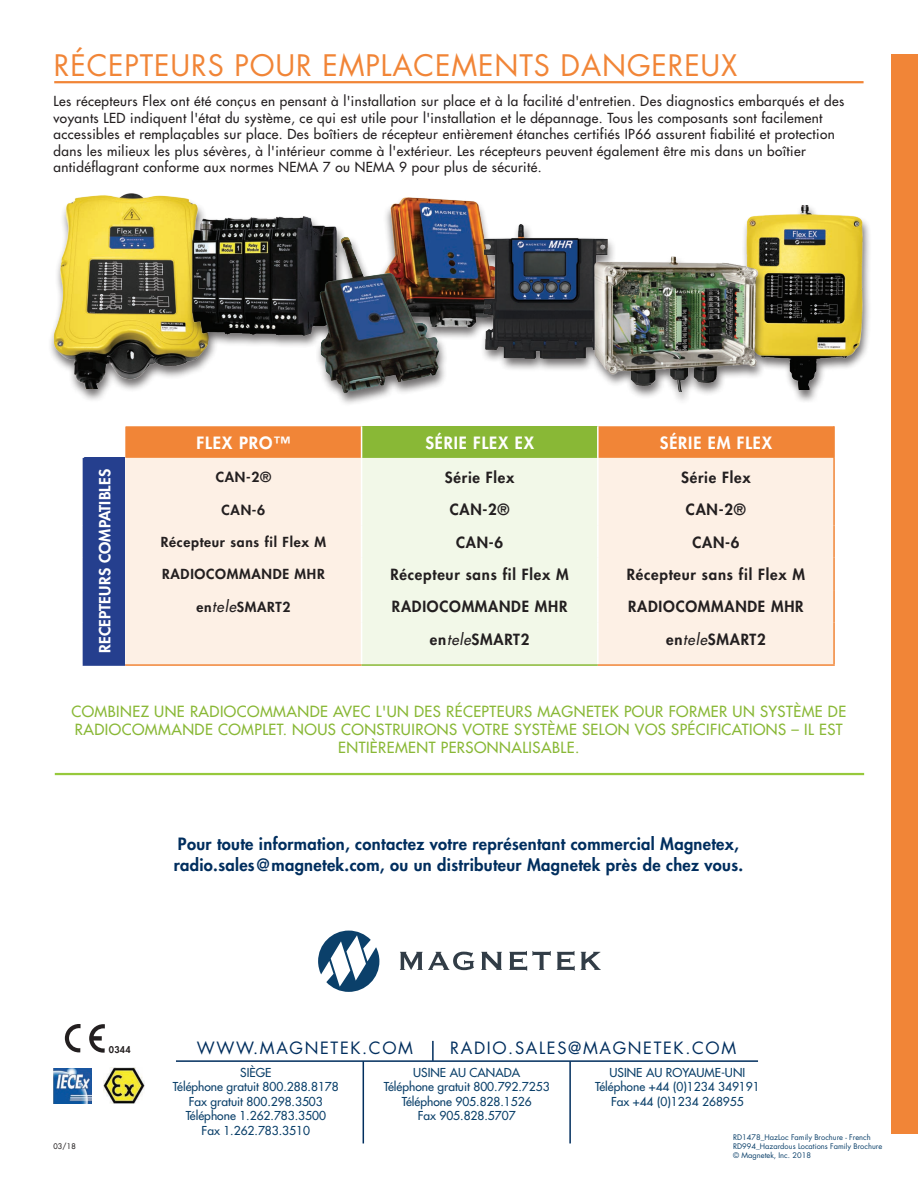
<style>
.page{position:relative;width:918px;height:1188px;background:#fff}
.page>*{position:absolute;margin:0;border:0;box-sizing:border-box;transform-origin:0 0}
.t1{font:28.8px "Futura Std";letter-spacing:.03em;color:#f18537}
.t2{font:800 16.5px/21px "Futura Std";letter-spacing:.02em;color:#002e5e}
.t3{font:16.5px "Futura Std";letter-spacing:.1em;color:#002e5e}
.t4{font:800 16.5px "Futura Std";letter-spacing:.05em;color:#fff}
.t5{font:500 15px/18px "Futura Std";letter-spacing:.03em;color:#89b836;text-align:center}
.t6{font:800 15px "Futura Std";letter-spacing:.05em;color:#231f20}
.t7{font:800 15px "Futura Std";letter-spacing:.01em;color:#fff;scale:1.04 1}
.t8{font:500 13.5px/16.5px "Futura Std";letter-spacing:.03em;color:#231f20}
.t9{font:800 13.5px "Futura Std";letter-spacing:.05em;color:#231f20}
.t10{font:500 12px/14.4px "Futura Std";color:#0b406a;text-align:center}
.t11{font:800 9px "Futura Std";color:#231f20}
.t12{font:7.5px/9px "Futura Std";color:#0b406a}
.t13{font:500 7.5px "Futura Std";color:#231f20}
.s1{font-weight:500;font-style:italic;font-size:15px}
.s2{font-weight:500;font-style:italic}
</style>
<div class="page">
<img style="left:386px;top:197px;width:98px;height:18px">
<div style="left:891px;top:54px;width:27px;height:1080px;background:#f18537"></div>
<svg style="left:318px;top:931px;width:61px;height:61px"></svg>
<svg style="left:400px;top:952px;width:74px;height:18px"></svg>
<svg style="left:481px;top:952px;width:21px;height:18px"></svg>
<svg style="left:509px;top:951px;width:42px;height:20px"></svg>
<svg style="left:557px;top:951px;width:18px;height:20px"></svg>
<svg style="left:581px;top:952px;width:20px;height:18px"></svg>
<hr style="left:54px;top:81px;width:810px;height:2px;background:#f18537">
<div style="left:741px;top:204px;width:131px;height:200px;background:#231f20;opacity:.65"></div>
<img style="left:741px;top:204px;width:131px;height:186px">
<div style="left:48px;top:193px;width:170px;height:210px;background:#231f20;opacity:.65"></div>
<img style="left:48px;top:193px;width:170px;height:195px">
<div style="left:186px;top:215px;width:581px;height:192px;background:#231f20;opacity:.65"></div>
<img style="left:177px;top:198px;width:169px;height:151px">
<img style="left:479px;top:221px;width:133px;height:141px">
<img style="left:319px;top:237px;width:120px;height:156px">
<img style="left:587px;top:250px;width:182px;height:141px">
<svg style="left:65px;top:1024px;width:16px;height:28px"></svg>
<svg style="left:89px;top:1024px;width:16px;height:29px"></svg>
<img style="left:103px;top:1067px;width:41px;height:37px">
<img style="left:53px;top:1068px;width:39px;height:35px">
<div style="left:125px;top:426px;width:708px;height:32px;background:#f18537"></div>
<div style="left:362px;top:426px;width:236px;height:32px;background:#89b836"></div>
<div style="left:83px;top:458px;width:42px;height:207px;background:#253f8e"></div>
<div style="left:125px;top:458px;width:708px;height:206px;background:#fdf0e5"></div>
<div style="left:362px;top:458px;width:235px;height:206px;background:#f2f8e8"></div>
<hr style="left:83px;top:664px;width:42px;height:2px;background:#253f8e">
<hr style="left:361px;top:426px;width:1px;height:32px;background:#fff">
<hr style="left:597px;top:426px;width:2px;height:32px;background:#fff">
<hr style="left:833px;top:426px;width:2px;height:32px;background:#f18537">
<hr style="left:361px;top:458px;width:1px;height:35px;background:#fff">
<hr style="left:597px;top:458px;width:2px;height:35px;background:#fff">
<hr style="left:361px;top:493px;width:1px;height:32px;background:#fff">
<hr style="left:597px;top:493px;width:2px;height:32px;background:#fff">
<hr style="left:361px;top:525px;width:1px;height:33px;background:#fff">
<hr style="left:597px;top:525px;width:2px;height:33px;background:#fff">
<hr style="left:361px;top:558px;width:1px;height:32px;background:#fff">
<hr style="left:597px;top:558px;width:2px;height:32px;background:#fff">
<hr style="left:361px;top:590px;width:1px;height:32px;background:#fff">
<hr style="left:597px;top:590px;width:2px;height:32px;background:#fff">
<hr style="left:361px;top:622px;width:1px;height:42px;background:#fff">
<hr style="left:597px;top:622px;width:2px;height:42px;background:#fff">
<hr style="left:125px;top:664px;width:237px;height:2px;background:#f18537">
<hr style="left:362px;top:664px;width:236px;height:2px;background:#89b836">
<hr style="left:833px;top:458px;width:2px;height:35px;background:#f18537">
<hr style="left:833px;top:493px;width:2px;height:32px;background:#f18537">
<hr style="left:833px;top:525px;width:2px;height:33px;background:#f18537">
<hr style="left:833px;top:558px;width:2px;height:32px;background:#f18537">
<hr style="left:833px;top:590px;width:2px;height:32px;background:#f18537">
<hr style="left:833px;top:622px;width:2px;height:42px;background:#f18537">
<hr style="left:598px;top:664px;width:237px;height:2px;background:#f18537">
<hr style="left:55px;top:773px;width:809px;height:2px;background:#97c93c">
<hr style="left:176px;top:1060px;width:582px;height:2px;background:#002e5e">
<hr style="left:363px;top:1061px;width:1px;height:82px;background:#002e5e">
<hr style="left:432px;top:1041px;width:2px;height:20px;background:#002e5e">
<hr style="left:569px;top:1061px;width:2px;height:82px;background:#002e5e">
<h1 class="t1" style="left:54px;top:47px;width:685px">RÉCEPTEURS POUR EMPLACEMENTS DANGEREUX</h1>
<p class="t8" style="left:54px;top:93px;width:792px">Les récepteurs Flex ont été conçus en pensant à l'installation sur place et à la facilité d'entretien. Des diagnostics embarqués et des voyants LED indiquent l'état du système, ce qui est utile pour l'installation et le dépannage. Tous les composants sont facilement accessibles et remplaçables sur place. Des boîtiers de récepteur entièrement étanches certifiés IP66 assurent fiabilité et protection dans les milieux les plus sévères, à l'intérieur comme à l'extérieur. Les récepteurs peuvent également être mis dans un boîtier antidéflagrant conforme aux normes NEMA 7 ou NEMA 9 pour plus de sécurité.</p>
<p class="t4" style="left:196px;top:432px;width:96px">FLEX PRO™</p>
<p class="t4" style="left:425px;top:432px;width:110px">SÉRIE FLEX EX</p>
<p class="t4" style="left:660px;top:432px;width:114px">SÉRIE EM FLEX</p>
<p class="t7" style="left:96px;top:653px;width:178px;rotate:-90deg">RECEPTEURS COMPATIBLES</p>
<p class="t9" style="left:216px;top:469px;width:57px">CAN-2®</p>
<p class="t6" style="left:445px;top:468px;width:71px">Série Flex</p>
<p class="t6" style="left:681px;top:468px;width:71px">Série Flex</p>
<p class="t9" style="left:222px;top:501px;width:45px">CAN-6</p>
<p class="t6" style="left:450px;top:500px;width:61px">CAN-2®</p>
<p class="t6" style="left:686px;top:500px;width:61px">CAN-2®</p>
<p class="t9" style="left:161px;top:534px;width:167px">Récepteur sans fil Flex M</p>
<p class="t6" style="left:456px;top:533px;width:49px">CAN-6</p>
<p class="t6" style="left:692px;top:533px;width:49px">CAN-6</p>
<p class="t9" style="left:162px;top:566px;width:164px">RADIOCOMMANDE MHR</p>
<p class="t6" style="left:391px;top:565px;width:180px">Récepteur sans fil Flex M</p>
<p class="t6" style="left:627px;top:565px;width:180px">Récepteur sans fil Flex M</p>
<p class="t9" style="left:196px;top:599px;width:96px">en<span class="s1">tele</span>SMART2</p>
<p class="t6" style="left:392px;top:597px;width:177px">RADIOCOMMANDE MHR</p>
<p class="t6" style="left:628px;top:597px;width:177px">RADIOCOMMANDE MHR</p>
<p class="t6" style="left:430px;top:630px;width:101px">en<span class="s2">tele</span>SMART2</p>
<p class="t6" style="left:666px;top:630px;width:101px">en<span class="s2">tele</span>SMART2</p>
<p class="t5" style="left:71px;top:703px;width:776px">COMBINEZ UNE RADIOCOMMANDE AVEC L'UN DES RÉCEPTEURS MAGNETEK POUR FORMER UN SYSTÈME DE<br>RADIOCOMMANDE COMPLET. NOUS CONSTRUIRONS VOTRE SYSTÈME SELON VOS SPÉCIFICATIONS – IL EST<br>ENTIÈREMENT PERSONNALISABLE.</p>
<p class="t2" style="left:174px;top:833px;width:571px">Pour toute information, contactez votre représentant commercial Magnetex, radio.sales@magnetek.com, ou un distributeur Magnetek près de chez vous.</p>
<p class="t11" style="left:109px;top:1044px;width:23px">0344</p>
<p class="t13" style="left:53px;top:1141px;width:24px">03/18</p>
<p class="t3" style="left:197px;top:1037px;width:218px">WWW.MAGNETEK.COM</p>
<p class="t3" style="left:450px;top:1037px;width:288px">RADIO.SALES@MAGNETEK.COM</p>
<p class="t10" style="left:173px;top:1065px;width:167px">SIÈGE<br>Téléphone gratuit 800.288.8178<br>Fax gratuit 800.298.3503<br>Téléphone 1.262.783.3500<br>Fax 1.262.783.3510</p>
<p class="t10" style="left:595px;top:1065px;width:166px">USINE AU ROYAUME-UNI<br>Téléphone +44 (0)1234 349191<br>Fax +44 (0)1234 268955</p>
<p class="t10" style="left:384px;top:1065px;width:167px">USINE AU CANADA<br>Téléphone gratuit 800.792.7253<br>Téléphone 905.828.1526<br>Fax 905.828.5707</p>
<p class="t12" style="left:733px;top:1133px;width:151px">RD1478_HazLoc Family Brochure - French<br>RD994_Hazardous Locations Family Brochure © Magnetek, Inc. 2018</p>
</div>
